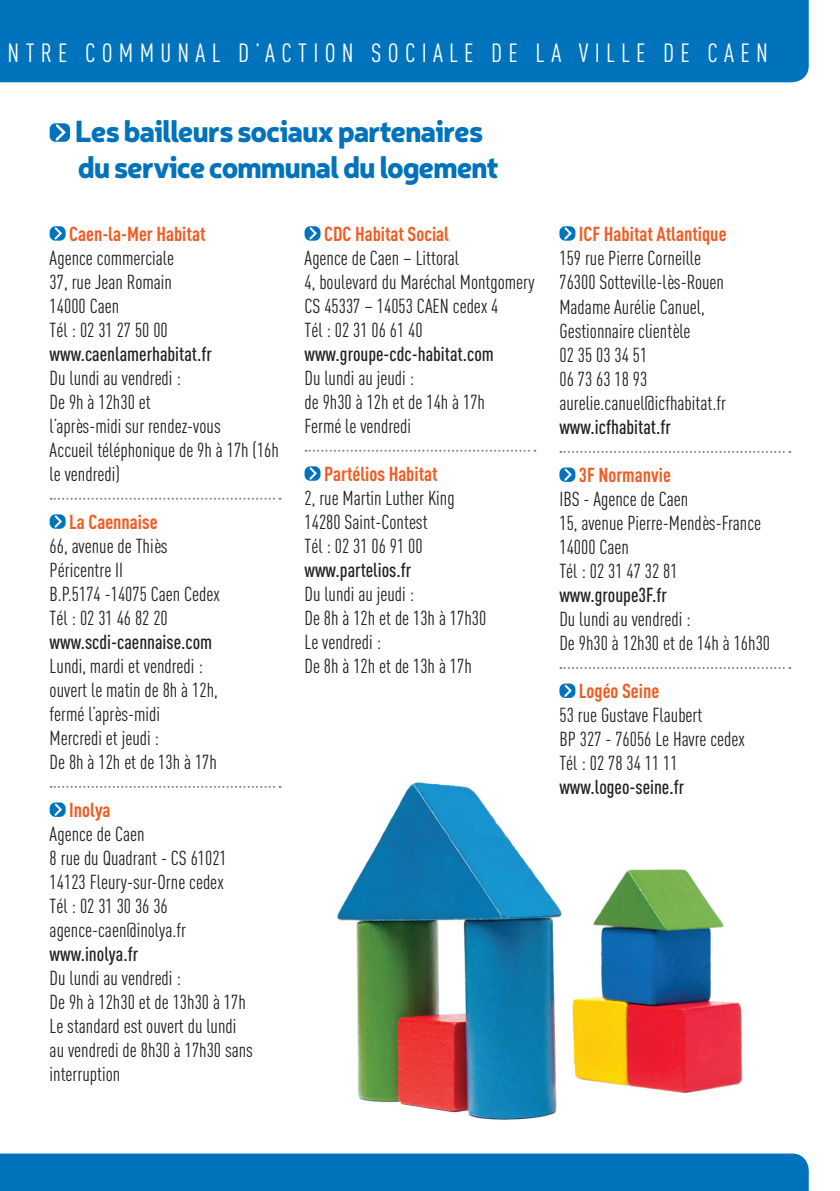
<style>
.page{position:relative;width:840px;height:1191px;background:#fff}
.page>*{position:absolute;margin:0;border:0;box-sizing:border-box;transform-origin:0 0}
.t1{font:900 30px/36px "Neris";letter-spacing:-.04em;color:#0073bc}
.t2{font:26px "DIN Cond";letter-spacing:.24em;color:#fff}
.t3{font:20px/24px "DIN Cond";color:#231f20}
.t4{font:500 20px "DIN Cond";color:#231f20}
.t5{font:700 20px "DIN Cond";color:#f25b21}
</style>
<div class="page">
<img style="left:337px;top:782px;width:406px;height:338px">
<div style="left:0;top:0;width:808px;height:82px;background:#0073bc"></div>
<div style="left:0;top:1153px;width:808px;height:38px;background:#0073bc"></div>
<svg style="left:51px;top:498px;width:229px;height:2px"></svg>
<svg style="left:51px;top:786px;width:229px;height:2px"></svg>
<svg style="left:50px;top:226px;width:16px;height:15px"></svg>
<svg style="left:53px;top:226px;width:10px;height:15px"></svg>
<svg style="left:50px;top:514px;width:16px;height:15px"></svg>
<svg style="left:53px;top:514px;width:10px;height:15px"></svg>
<div style="left:50px;top:802px;width:16px;height:15px;background:#0073bc;border-radius:6px"></div>
<svg style="left:53px;top:802px;width:10px;height:15px"></svg>
<svg style="left:305px;top:450px;width:230px;height:2px"></svg>
<svg style="left:304px;top:226px;width:16px;height:15px"></svg>
<svg style="left:307px;top:226px;width:11px;height:15px"></svg>
<svg style="left:304px;top:466px;width:16px;height:15px"></svg>
<svg style="left:307px;top:466px;width:11px;height:15px"></svg>
<svg style="left:560px;top:451px;width:229px;height:2px"></svg>
<svg style="left:560px;top:667px;width:229px;height:2px"></svg>
<svg style="left:559px;top:226px;width:16px;height:15px"></svg>
<svg style="left:562px;top:226px;width:11px;height:15px"></svg>
<svg style="left:559px;top:467px;width:16px;height:15px"></svg>
<svg style="left:562px;top:467px;width:11px;height:15px"></svg>
<svg style="left:559px;top:683px;width:16px;height:15px"></svg>
<svg style="left:562px;top:683px;width:11px;height:15px"></svg>
<div style="left:50px;top:123px;width:20px;height:19px;background:#0073bc;border-radius:6px"></div>
<svg style="left:53px;top:123px;width:15px;height:19px"></svg>
<h2 class="t2" style="left:8px;top:38px;width:761px">NTRE COMMUNAL D’ACTION SOCIALE DE LA VILLE DE CAEN</h2>
<h1 class="t1" style="left:75px;top:111px;width:425px">Les bailleurs sociaux partenaires du service communal du logement</h1>
<p class="t5" style="left:69px;top:221px;width:138px">Caen-la-Mer Habitat</p>
<p class="t3" style="left:50px;top:245px;width:126px">Agence commerciale<br>37, rue Jean Romain<br>14000 Caen<br>Tél : 02 31 27 50 00</p>
<p class="t4" style="left:50px;top:342px;width:164px">www.caenlamerhabitat.fr</p>
<p class="t3" style="left:50px;top:365px;width:231px">Du lundi au vendredi :<br>De 9h à 12h30 et<br>l’après-midi sur rendez-vous<br>Accueil téléphonique de 9h à 17h (16h le vendredi)</p>
<p class="t5" style="left:69px;top:509px;width:90px">La Caennaise</p>
<p class="t3" style="left:50px;top:533px;width:172px">66, avenue de Thiès<br>Péricentre II<br>B.P.5174 -14075 Caen Cedex<br>Tél : 02 31 46 82 20</p>
<p class="t4" style="left:50px;top:630px;width:164px">www.scdi-caennaise.com</p>
<p class="t3" style="left:50px;top:653px;width:170px">Lundi, mardi et vendredi : ouvert le matin de 8h à 12h, fermé l’après-midi<br>Mercredi et jeudi :<br>De 8h à 12h et de 13h à 17h</p>
<p class="t5" style="left:69px;top:797px;width:43px">Inolya</p>
<p class="t3" style="left:50px;top:821px;width:179px">Agence de Caen<br>8 rue du Quadrant - CS 61021<br>14123 Fleury-sur-Orne cedex<br>Tél : 02 31 30 36 36 agence-caen@inolya.fr</p>
<p class="t4" style="left:50px;top:942px;width:90px">www.inolya.fr</p>
<p class="t3" style="left:50px;top:965px;width:205px">Du lundi au vendredi :<br>De 9h à 12h30 et de 13h30 à 17h<br>Le standard est ouvert du lundi au vendredi de 8h30 à 17h30 sans interruption</p>
<p class="t5" style="left:324px;top:221px;width:126px">CDC Habitat Social</p>
<p class="t3" style="left:304px;top:245px;width:232px">Agence de Caen – Littoral<br>4, boulevard du Maréchal Montgomery<br>CS 45337 – 14053 CAEN cedex 4<br>Tél : 02 31 06 61 40</p>
<p class="t4" style="left:304px;top:342px;width:191px">www.groupe-cdc-habitat.com</p>
<p class="t3" style="left:304px;top:365px;width:182px">Du lundi au jeudi :<br>de 9h30 à 12h et de 14h à 17h<br>Fermé le vendredi</p>
<p class="t5" style="left:324px;top:461px;width:115px">Partélios Habitat</p>
<p class="t3" style="left:304px;top:485px;width:151px">2, rue Martin Luther King<br>14280 Saint-Contest<br>Tél : 02 31 06 91 00</p>
<p class="t4" style="left:304px;top:558px;width:108px">www.partelios.fr</p>
<p class="t3" style="left:304px;top:581px;width:183px">Du lundi au jeudi :<br>De 8h à 12h et de 13h à 17h30<br>Le vendredi :<br>De 8h à 12h et de 13h à 17h</p>
<p class="t5" style="left:578px;top:221px;width:149px">ICF Habitat Atlantique</p>
<p class="t3" style="left:559px;top:245px;width:168px">159 rue Pierre Corneille<br>76300 Sotteville-lès-Rouen<br>Madame Aurélie Canuel,<br>Gestionnaire clientèle<br>02 35 03 34 51<br>06 73 63 18 93 aurelie.canuel@icfhabitat.fr</p>
<p class="t4" style="left:559px;top:415px;width:113px">www.icfhabitat.fr</p>
<p class="t5" style="left:578px;top:462px;width:93px">3F Normanvie</p>
<p class="t3" style="left:559px;top:486px;width:203px">IBS - Agence de Caen<br>15, avenue Pierre-Mendès-France<br>14000 Caen<br>Tél : 02 31 47 32 81</p>
<p class="t4" style="left:559px;top:583px;width:109px">www.groupe3F.fr</p>
<p class="t3" style="left:559px;top:606px;width:212px">Du lundi au vendredi :<br>De 9h30 à 12h30 et de 14h à 16h30</p>
<p class="t5" style="left:578px;top:678px;width:82px">Logéo Seine</p>
<p class="t3" style="left:559px;top:702px;width:187px">53 rue Gustave Flaubert<br>BP 327 - 76056 Le Havre cedex<br>Tél : 02 78 34 11 11</p>
<p class="t4" style="left:559px;top:775px;width:126px">www.logeo-seine.fr</p>
</div>
